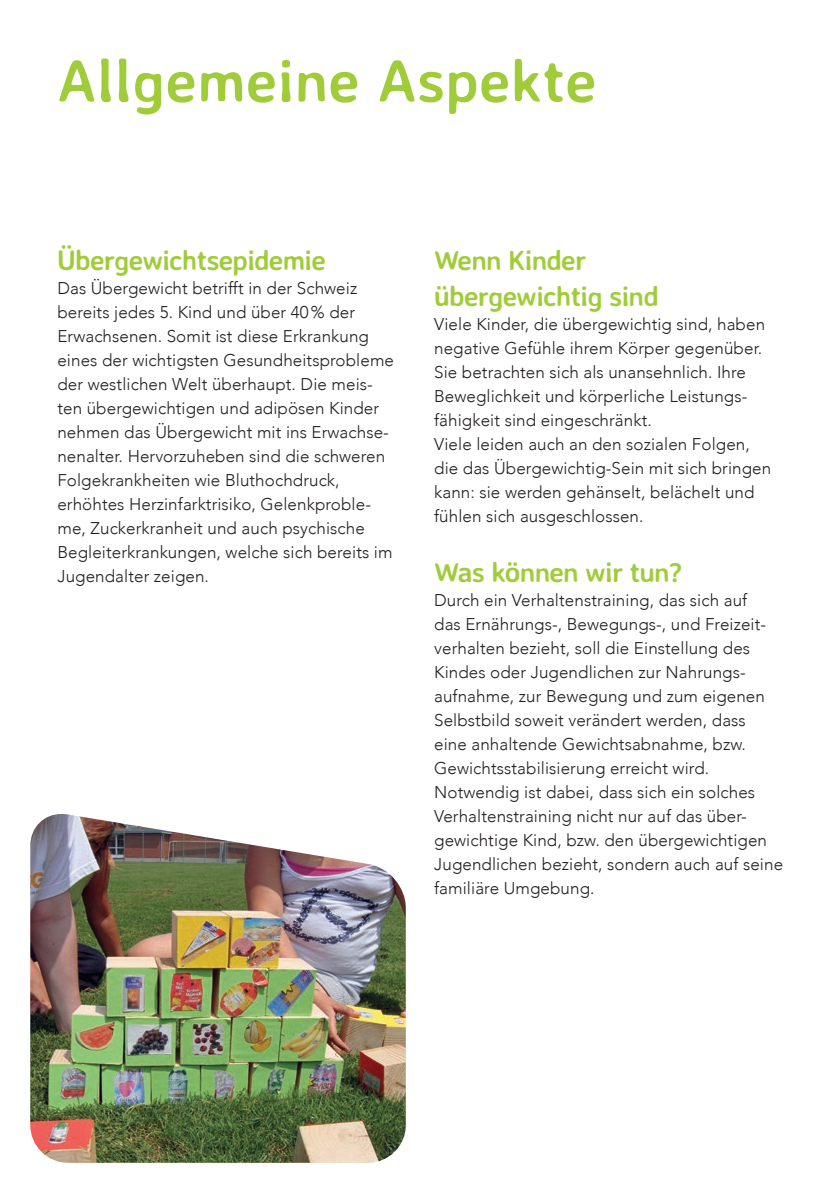
<style>
.page{position:relative;width:840px;height:1191px;background:#fff}
.page>*{position:absolute;margin:0;border:0;box-sizing:border-box;transform-origin:0 0}
.t1{font:700 60px "Averia Sans Libre";letter-spacing:.005em;color:#a1cc3a}
.t2{font:700 28px/36px "Averia Sans Libre";letter-spacing:-.03em;color:#a1cc3a}
.t3{font:300 17px/24px "Avenir";letter-spacing:.005em;color:#231f20}
</style>
<div class="page">
<img style="left:30px;top:814px;width:375px;height:348px">
<h1 class="t1" style="left:57px;top:43px;width:540px">Allgemeine Aspekte</h1>
<h2 class="t2" style="left:57px;top:241px;width:270px">Übergewichtsepidemie</h2>
<p class="t3" style="left:57px;top:276px;width:338px">Das Übergewicht betrifft in der Schweiz bereits jedes 5. Kind und über 40% der Erwachsenen. Somit ist diese Erkrankung eines der wichtigsten Gesundheitsprobleme der westlichen Welt überhaupt. Die meis&shy;ten übergewichtigen und adipösen Kinder nehmen das Übergewicht mit ins Erwachse&shy;nenalter. Hervorzuheben sind die schweren Folgekrankheiten wie Bluthochdruck, erhöhtes Herzinfarktrisiko, Gelenkproble&shy;me, Zuckerkranheit und auch psychische Begleiterkrankungen, welche sich bereits im Jugendalter zeigen.</p>
<h2 class="t2" style="left:434px;top:241px;width:226px">Wenn Kinder übergewichtig sind</h2>
<p class="t3" style="left:434px;top:312px;width:338px">Viele Kinder, die übergewichtig sind, haben negative Gefühle ihrem Körper gegenüber.<br>Sie betrachten sich als unansehnlich. Ihre Beweglichkeit und körperliche Leistungs&shy;fähigkeit sind eingeschränkt.<br>Viele leiden auch an den sozialen Folgen, die das Übergewichtig-Sein mit sich bringen kann: sie werden gehänselt, belächelt und fühlen sich ausgeschlossen.</p>
<h2 class="t2" style="left:434px;top:553px;width:250px">Was können wir tun?</h2>
<p class="t3" style="left:434px;top:588px;width:350px">Durch ein Verhaltenstraining, das sich auf<br>das Ernährungs-, Bewegungs-, und Freizeit&shy;verhalten bezieht, soll die Einstellung des Kindes oder Jugendlichen zur Nahrungs&shy;aufnahme, zur Bewegung und zum eigenen Selbstbild soweit verändert werden, dass<br>eine anhaltende Gewichtsabnahme, bzw.<br>Gewichtsstabilisierung erreicht wird.<br>Notwendig ist dabei, dass sich ein solches Verhaltenstraining nicht nur auf das über&shy;gewichtige Kind, bzw. den übergewichtigen Jugendlichen bezieht, sondern auch auf seine familiäre Umgebung.</p>
</div>
